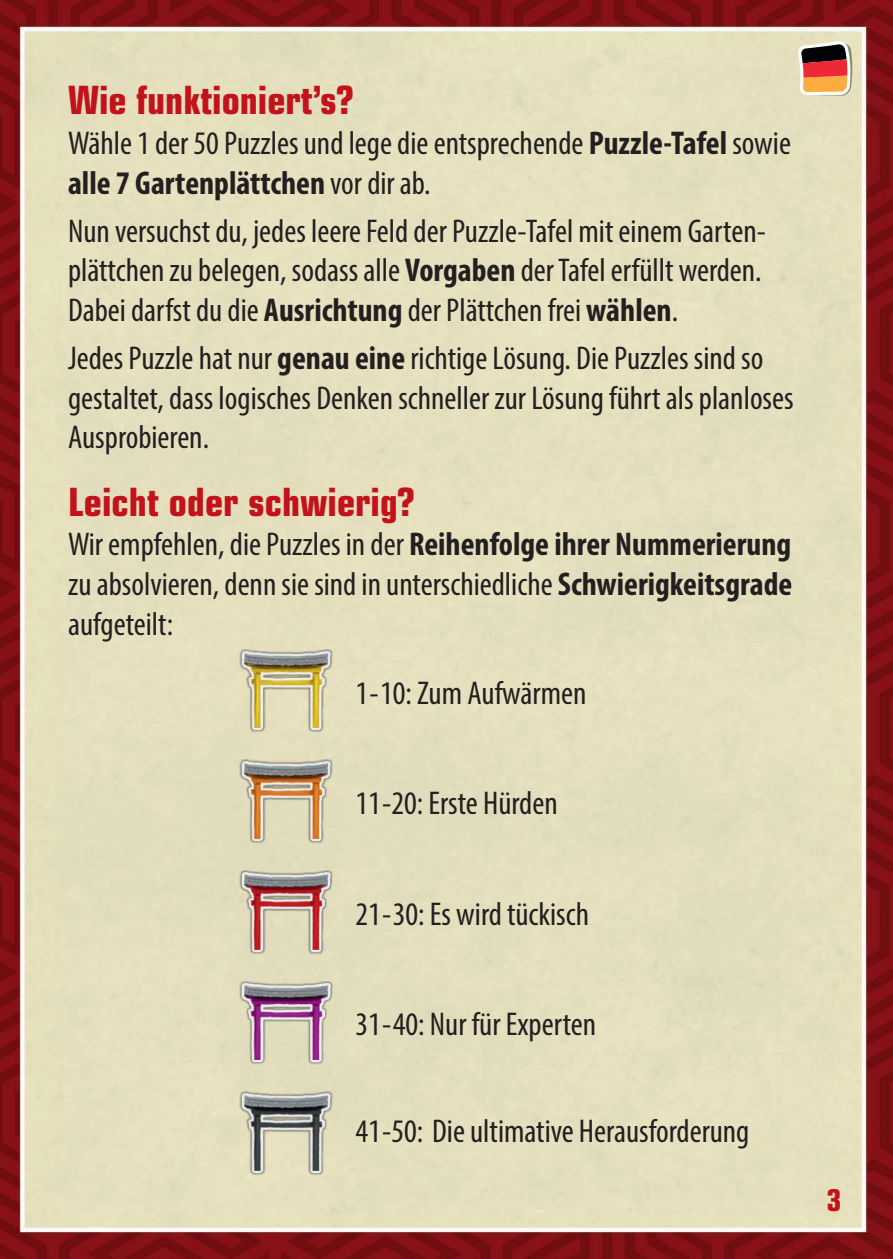
<style>
.page{position:relative;width:893px;height:1259px;background:#fff}
.page>*{position:absolute;margin:0;border:0;box-sizing:border-box;transform-origin:0 0}
.t1{font:700 condensed 39px "Eurostile LT Std";color:#c4121a}
.t2{font:condensed 33px/39.6px "Myriad Pro";color:#231f20}
.t3{font:700 condensed 30px "Eurostile LT Std";color:#c4121a}
.s1{font-weight:700}
</style>
<div class="page">
<img style="left:0;top:0;width:893px;height:1259px">
<img style="left:239px;top:649px;width:93px;height:84px">
<img style="left:239px;top:760px;width:93px;height:83px">
<img style="left:239px;top:870px;width:93px;height:84px">
<img style="left:239px;top:981px;width:93px;height:83px">
<img style="left:239px;top:1091px;width:93px;height:84px">
<svg style="left:797px;top:40px;width:55px;height:56px;background:#bc8168"></svg>
<p class="t1" style="left:68px;top:77px;width:287px">Wie funktioniert’s?</p>
<p class="t2" style="left:68px;top:123px;width:724px">Wähle 1 der 50 Puzzles und lege die entsprechende <span class="s1">Puzzle-Tafel</span> sowie <span class="s1">alle 7 Gartenplättchen</span> vor dir ab.</p>
<p class="t2" style="left:68px;top:211px;width:699px">Nun versuchst du, jedes leere Feld der Puzzle-Tafel mit einem Garten&shy;plättchen zu belegen, sodass alle <span class="s1">Vorgaben</span> der Tafel erfüllt werden.<br>Dabei darfst du die <span class="s1">Ausrichtung</span> der Plättchen frei <span class="s1">wählen</span>.</p>
<p class="t2" style="left:68px;top:338px;width:727px">Jedes Puzzle hat nur <span class="s1">genau eine</span> richtige Lösung. Die Puzzles sind so gestaltet, dass logisches Denken schneller zur Lösung führt als planloses<br>Ausprobieren.</p>
<p class="t1" style="left:68px;top:478px;width:348px">Leicht oder schwierig?</p>
<p class="t2" style="left:68px;top:524px;width:726px;text-align:justify">Wir empfehlen, die Puzzles in der <span class="s1">Reihenfolge ihrer Nummerierung </span>zu absolvieren, denn sie sind in unterschiedliche <span class="s1">Schwierigkeitsgrade </span>aufgeteilt:</p>
<p class="t2" style="left:355px;top:672px;width:233px">1-10: Zum Aufwärmen</p>
<p class="t2" style="left:355px;top:783px;width:204px">11-20: Erste Hürden</p>
<p class="t2" style="left:355px;top:893px;width:235px">21-30: Es wird tückisch</p>
<p class="t2" style="left:355px;top:1004px;width:242px">31-40: Nur für Experten</p>
<p class="t2" style="left:355px;top:1111px;width:395px">41-50: Die ultimative Herausforderung</p>
<p class="t3" style="left:827px;top:1182px;width:16px">3</p>
</div>
